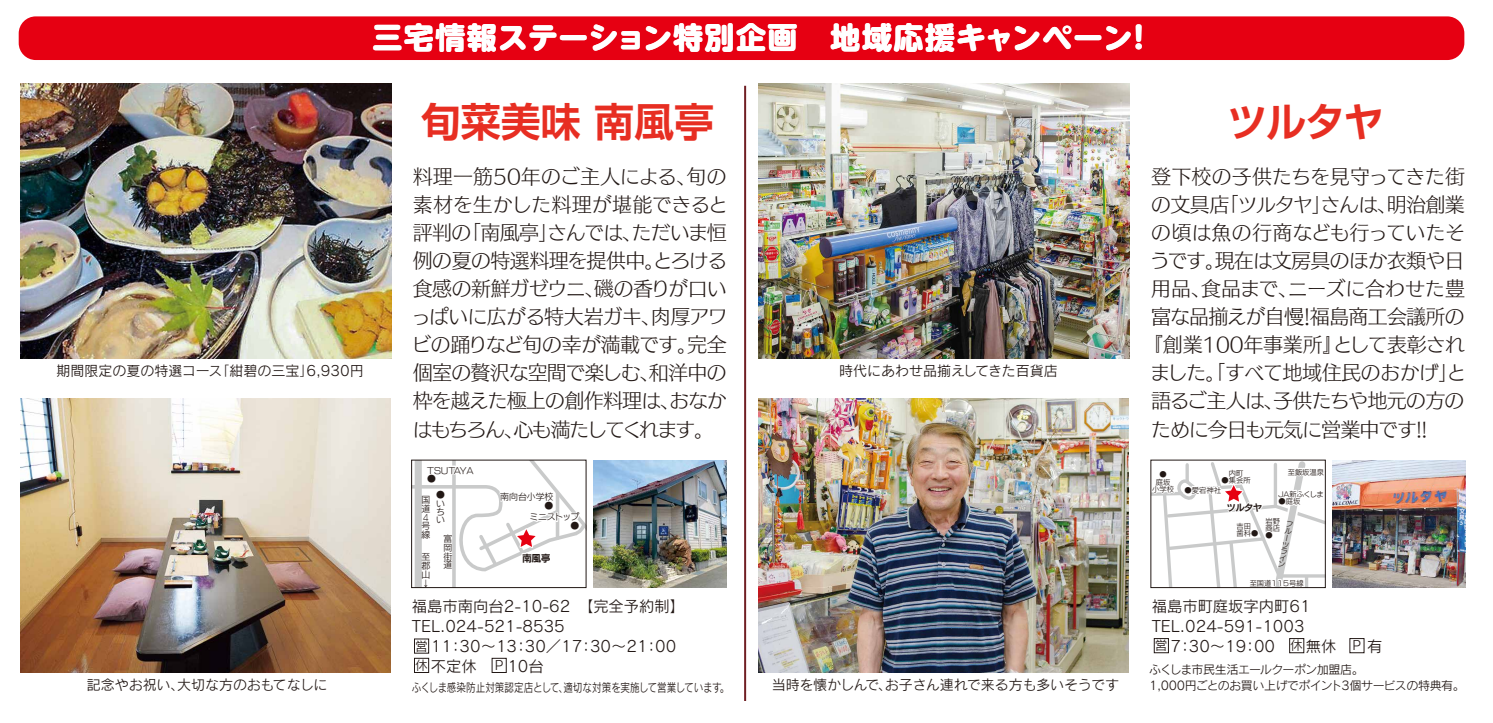
<style>
.page{position:relative;width:1493px;height:723px;background:#fff}
.page>*{position:absolute;margin:0;border:0;box-sizing:border-box;transform-origin:0 0}
.t1{font:700 40px "Shin Go Pro De";color:#e72e22}
.t2{font:800 30px "UD Shin M Go Pr 6";letter-spacing:.03em;color:#fff}
.t3{font:20px/28px "Skip Std L";letter-spacing:-.035em;color:#221815;text-align:justify}
.t4{font:20px "Skip Std L";letter-spacing:-.01em;color:#221815}
.t5{font:20px "Skip Std L";letter-spacing:-.015em;color:#221815}
.t6{font:20px "Skip Std L";color:#221815}
.t7{font:20px "Skip Std L";letter-spacing:-.005em;color:#221815}
.t8{font:20px "Skip Std L";letter-spacing:-.055em;color:#221815}
.t9{font:15.4px/20.4px "Rodin Pro M";color:#221815}
.t10{font:14px "Rodin Pro M";color:#221815}
.t11{font:12.8px/19.2px "Rodin Pro M";color:#221815}
.t12{font:12px/16px "Rodin Pro M";letter-spacing:-.03em;color:#221815}
.t13{font:12px "Rodin Pro M";letter-spacing:-.01em;color:#221815;scale:.8 1}
.t14{font:10px "Rodin Pro B";color:#221815}
.t15{font:9.4px "Rodin Pro B";color:#221815}
.t16{font:8.8px/8.8px "New Rodin Pro M";color:#221815;text-align:justify}
.t17{font:7.2px/6.8px "New Rodin Pro M";color:#221815;text-align:justify}
.t18{font:7.2px "New Rodin Pro M";letter-spacing:-.045em;color:#221815}
</style>
<div class="page">
<svg style="left:1152px;top:461px;width:172px;height:124px"></svg>
<hr style="left:452px;top:459px;width:4px;height:128px;background:#c9caca">
<div style="left:415px;top:459px;width:7px;height:128px;background:#c9caca"></div>
<svg style="left:413px;top:461px;width:171px;height:111px"></svg>
<div style="left:570px;top:520px;width:10px;height:10px;border:2px solid #fff;border-radius:50%"></div>
<div style="left:19px;top:16px;width:1445px;height:44px;background:#e60012;border-radius:17px"></div>
<hr style="left:744px;top:86px;width:2px;height:614px;background:#701f24">
<div style="left:414px;top:638px;width:15px;height:15px;border:1px solid #221815"></div>
<div style="left:414px;top:657px;width:15px;height:15px;border:1px solid #221815"></div>
<div style="left:1154px;top:637px;width:15px;height:15px;border:1px solid #221815"></div>
<div style="left:1289px;top:637px;width:15px;height:15px;border:1px solid #221815"></div>
<img style="left:20px;top:84px;width:371px;height:274px">
<img style="left:1333px;top:460px;width:133px;height:127px">
<div style="left:371px;top:20px;width:33px;height:13px;border:8px solid #e60012;border-radius:2px"></div>
<div style="left:372px;top:30px;width:31px;height:13px;border:8px solid #e60012;border-radius:2px"></div>
<div style="left:369px;top:41px;width:37px;height:13px;border:8px solid #e60012;border-radius:2px"></div>
<svg style="left:397px;top:16px;width:167px;height:38px"></svg>
<div style="left:556px;top:31px;width:35px;height:13px;border:8px solid #e60012;border-radius:3px"></div>
<svg style="left:583px;top:16px;width:222px;height:119px"></svg>
<svg style="left:821px;top:16px;width:258px;height:1px"></svg>
<div style="left:1071px;top:31px;width:34px;height:13px;border:8px solid #e60012;border-radius:3px"></div>
<svg style="left:1098px;top:16px;width:52px;height:426px"></svg>
<img style="left:593px;top:460px;width:133px;height:127px">
<img style="left:759px;top:84px;width:370px;height:274px">
<img style="left:759px;top:398px;width:369px;height:274px">
<img style="left:20px;top:398px;width:370px;height:274px">
<h2 class="t2" style="left:372px;top:11px;width:783px">三宅情報ステーション特別企画　地域応援キャンペーン！</h2>
<p class="t10" style="left:57px;top:362px;width:309px">期間限定の夏の特選コース「紺碧の三宝」6,930円</p>
<p class="t10" style="left:87px;top:675px;width:242px">記念やお祝い、大切な方のおもてなしに</p>
<h1 class="t1" style="left:421px;top:89px;width:295px">旬菜美味 南風亭</h1>
<p class="t3" style="left:411px;top:161px;width:319px">料理一筋50年のご主人による、旬の素材を生かした料理が堪能できると評判の「南風亭」さんでは、ただいま恒例の夏の特選料理を提供中。とろける食感の新鮮ガゼウニ、磯の香りが口いっぱいに広がる特大岩ガキ、肉厚アワビの踊りなど旬の幸が満載です。完全個室の贅沢な空間で楽しむ、和洋中の枠を越えた極上の創作料理は、おなかはもちろん、心も満たしてくれます。</p>
<p class="t16" style="left:427px;top:464px;width:48px">TSUTAYA ●</p>
<p class="t16" style="left:436px;top:489px;width:10px">●いちい</p>
<p class="t16" style="left:421px;top:494px;width:10px;text-align:left">国道<br>4号線</p>
<p class="t16" style="left:421px;top:551px;width:10px">至郡山↓</p>
<p class="t16" style="left:444px;top:533px;width:10px">富岡街道</p>
<p class="t16" style="left:500px;top:491px;width:55px;text-align:right">南向台小学校●</p>
<p class="t16" style="left:530px;top:511px;width:51px;text-align:right">ミニストップ●</p>
<p class="t14" style="left:522px;top:550px;width:30px">南風亭</p>
<p class="t9" style="left:412px;top:594px;width:275px">福島市南向台2-10-62　【完全予約制】<br>TEL.024-521-8535</p>
<p class="t9" style="left:431px;top:634px;width:247px">11：30～13：30／17：30～21：00不定休　　10台</p>
<p class="t11" style="left:415px;top:635px;width:14px">営休</p>
<p class="t11" style="left:495px;top:654px;width:10px">P</p>
<p class="t13" style="left:412px;top:678px;width:398px">ふくしま感染防止対策認定店として、適切な対策を実施して営業しています。</p>
<p class="t10" style="left:839px;top:362px;width:220px">時代にあわせ品揃えしてきた百貨店</p>
<p class="t10" style="left:772px;top:675px;width:349px">当時を懐かしんで、お子さん連れで来る方も多いそうです</p>
<h1 class="t1" style="left:1227px;top:89px;width:158px">ツルタヤ</h1>
<p class="t6" style="left:1151px;top:161px;width:315px">登下校の子供たちを見守ってきた街</p>
<p class="t3" style="left:1151px;top:189px;width:315px">の文具店「ツルタヤ」さんは、明治創業</p>
<p class="t7" style="left:1151px;top:217px;width:316px">の頃は魚の行商なども行っていたそ</p>
<p class="t3" style="left:1150px;top:245px;width:316px">うです。現在は文房具のほか衣類や日</p>
<p class="t5" style="left:1151px;top:273px;width:315px">用品、食品まで、ニーズに合わせた豊</p>
<p class="t3" style="left:1151px;top:301px;width:315px">富な品揃えが自慢！福島商工会議所の</p>
<p class="t4" style="left:1143px;top:329px;width:323px">『創業100年事業所』として表彰され</p>
<p class="t3" style="left:1150px;top:357px;width:318px">ました。「すべて地域住民のおかげ」と</p>
<p class="t3" style="left:1151px;top:385px;width:315px">語るご主人は、子供たちや地元の方の</p>
<p class="t8" style="left:1151px;top:413px;width:278px">ために今日も元気に営業中です!!</p>
<p class="t17" style="left:1152px;top:470px;width:23px;text-align:center">●<br>庭坂小学校</p>
<p class="t17" style="left:1222px;top:468px;width:23px">　内町</p>
<p class="t17" style="left:1288px;top:467px;width:38px">至飯坂温泉</p>
<p class="t17" style="left:1222px;top:475px;width:31px">●集会所</p>
<p class="t17" style="left:1286px;top:518px;width:5px;rotate:11deg">フルーツライン</p>
<p class="t17" style="left:1250px;top:578px;width:55px">至国道115号線</p>
<p class="t17" style="left:1185px;top:486px;width:38px">●愛宕神社</p>
<p class="t18" style="left:1278px;top:487px;width:47px">JA新ふくしま</p>
<p class="t17" style="left:1278px;top:497px;width:23px">●庭坂</p>
<p class="t17" style="left:1265px;top:516px;width:16px">岩野商店●</p>
<p class="t15" style="left:1226px;top:500px;width:37px">ツルタヤ</p>
<p class="t17" style="left:1236px;top:521px;width:23px">吉田　歯科●</p>
<p class="t9" style="left:1152px;top:594px;width:160px">福島市町庭坂字内町61<br>TEL.024-591-1003</p>
<p class="t11" style="left:1155px;top:635px;width:14px">営</p>
<p class="t11" style="left:1290px;top:635px;width:14px">休</p>
<p class="t11" style="left:1352px;top:635px;width:10px">P</p>
<p class="t9" style="left:1171px;top:634px;width:213px">7：30～19：00　　無休　　有</p>
<p class="t12" style="left:1149px;top:661px;width:317px">ふくしま市民生活エールクーポン加盟店。<br>1,000円ごとのお買い上げでポイント3個サービスの特典有。</p>
</div>
